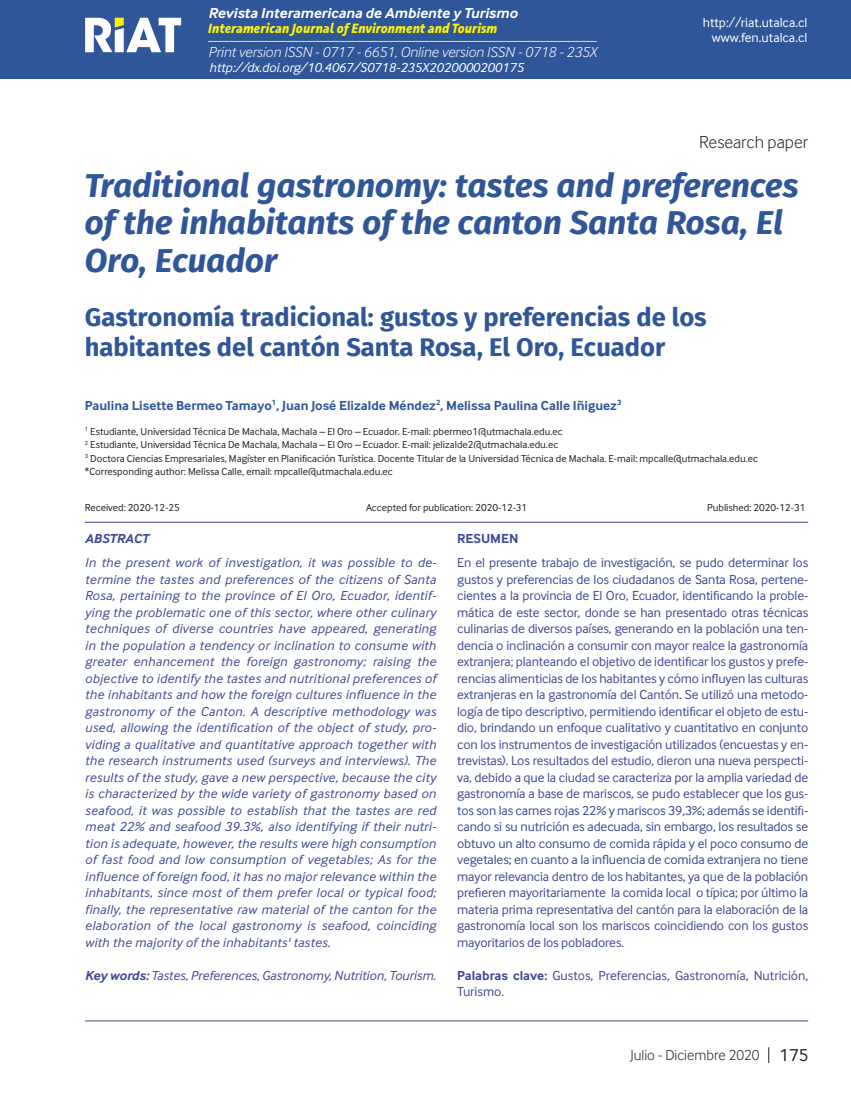
<style>
.page{position:relative;width:851px;height:1106px;background:#fff}
.page>*{position:absolute;margin:0;border:0;box-sizing:border-box;transform-origin:0 0}
.TITULO_INGLÉS{font:italic 700 33px/37.5px "Fira Sans OT";color:#2f5699}
.TITULO_ESPAÑOL_2021{font:700 25.5px/30px "Fira Sans OT";color:#2f5699}
.t1{font:300 18px "Inter Face";color:#231f20}
.t2{font:italic 300 15px "Inter Face";color:#fff}
.t3{font:italic 700 15px "Inter Face";color:#fff}
.t4{font:300 15px "Inter Face";color:#231f20}
.RESUMEN{font:13.5px/16.5px "Inter Face";letter-spacing:-.01em;color:#3f4993;text-align:justify}
.Cuerpo_de_Texto{font:italic 13.5px/16.5px "Inter Face";letter-spacing:.015em;color:#3f4993;text-align:justify}
.AUTORES{font:700 13.5px "Inter Face";color:#2f5699}
.Cuño_de_pagina{font:italic 13.5px "Inter Face";color:#fff}
.t5{font:italic 700 13.5px "Facit";color:#fff101}
.t6{font:13.5px "Inter Face";color:#fff}
.Cuerpo_de_Texto-2{font:italic 700 13.5px "Inter Face";color:#3f4993}
.RESUMEN-2{font:700 13.5px "Inter Face";color:#3f4993}
.Cuerpo_de_Texto-3{font:10.5px "Inter Face";color:#231f20}
.s1{font-weight:700}
.s2{font-weight:400;font-size:18px}
</style>
<div class="page">
<div style="left:0;top:0;width:850px;height:79px;background:#2f5699"></div>
<svg style="left:768px;top:1047px;width:1px;height:16px"></svg>
<svg style="left:85px;top:18px;width:96px;height:34px"></svg>
<hr style="left:85px;top:522px;width:723px;height:1px;background:#3f4993">
<hr style="left:85px;top:1020px;width:723px;height:1px;background:#3f4993">
<hr style="left:208px;top:41px;width:388px;height:1px;background:#fff101">
<p class="t3" style="left:208px;top:4px;width:310px">Revista Interamericana de Ambiente y Turismo</p>
<p class="t5" style="left:208px;top:20px;width:291px">Interamerican Journal of Environment and Tourism</p>
<p class="t2" style="left:208px;top:44px;width:390px">Print version ISSN - 0717 - 6651, Online version ISSN - 0718 - 235X</p>
<p class="Cuño_de_pagina" style="left:209px;top:59px;width:316px">http://dx.doi.org/10.4067/S0718-235X2020000200175</p>
<p class="t6" style="left:702px;top:15px;width:106px">http://riat.utalca.cl</p>
<p class="t6" style="left:711px;top:30px;width:97px">www.fen.utalca.cl</p>
<p class="t1" style="left:699px;top:132px;width:110px">Research paper</p>
<p class="TITULO_INGLÉS" style="left:85px;top:169px;width:715px">Traditional gastronomy: tastes and preferences of the inhabitants of the canton Santa Rosa, El<br>Oro, Ecuador</p>
<p class="TITULO_ESPAÑOL_2021" style="left:85px;top:304px;width:623px">Gastronomía tradicional: gustos y preferencias de los habitantes del cantón Santa Rosa, El Oro, Ecuador</p>
<p class="AUTORES" style="left:85px;top:397px;width:538px">Paulina Lisette Bermeo Tamayo<sup>1</sup>, Juan José Elizalde Méndez<sup>2</sup>, Melissa Paulina Calle Iñiguez<sup>3</sup></p>
<p class="Cuerpo_de_Texto-3" style="left:85px;top:425px;width:479px"><sup>1</sup> Estudiante, Universidad Técnica De Machala, Machala – El Oro – Ecuador. E-mail: pbermeo1@utmachala.edu.ec</p>
<p class="Cuerpo_de_Texto-3" style="left:85px;top:438px;width:475px"><sup>2</sup> Estudiante, Universidad Técnica De Machala, Machala – El Oro – Ecuador. E-mail: jelizalde2@utmachala.edu.ec</p>
<p class="Cuerpo_de_Texto-3" style="left:85px;top:452px;width:674px"><sup>3</sup> Doctora Ciencias Empresariales, Magíster en Planificación Turística. Docente Titular de la Universidad Técnica de Machala. E-mail: mpcalle@utmachala.edu.ec</p>
<p class="Cuerpo_de_Texto-3" style="left:85px;top:465px;width:309px">*Corresponding author: Melissa Calle, email: mpcalle@utmachala.edu.ec</p>
<p class="Cuerpo_de_Texto-3" style="left:85px;top:501px;width:96px">Received: 2020-12-25</p>
<p class="Cuerpo_de_Texto-3" style="left:366px;top:501px;width:163px">Accepted for publication: 2020-12-31</p>
<p class="Cuerpo_de_Texto-3" style="left:707px;top:501px;width:100px">Published: 2020-12-31</p>
<p class="RESUMEN-2" style="left:457px;top:531px;width:63px">RESUMEN</p>
<p class="RESUMEN" style="left:457px;top:554px;width:352px">En el presente trabajo de investigación, se pudo determinar los gustos y preferencias de los ciudadanos de Santa Rosa, pertene&shy;cientes a la provincia de El Oro, Ecuador, identificando la proble&shy;mática de este sector, donde se han presentado otras técnicas culinarias de diversos países, generando en la población una ten&shy;dencia o inclinación a consumir con mayor realce la gastronomía extranjera; planteando el objetivo de identificar los gustos y prefe&shy;rencias alimenticias de los habitantes y cómo influyen las culturas extranjeras en la gastronomía del Cantón. Se utilizó una metodo&shy;logía de tipo descriptivo, permitiendo identificar el objeto de estu&shy;dio, brindando un enfoque cualitativo y cuantitativo en conjunto con los instrumentos de investigación utilizados (encuestas y en&shy;trevistas). Los resultados del estudio, dieron una nueva perspecti&shy;va, debido a que la ciudad se caracteriza por la amplia variedad de gastronomía a base de mariscos, se pudo establecer que los gus&shy;tos son las carnes rojas 22% y mariscos 39,3%; además se identifi&shy;cando si su nutrición es adecuada, sin embargo, los resultados se obtuvo un alto consumo de comida rápida y el poco consumo de vegetales; en cuanto a la influencia de comida extranjera no tiene mayor relevancia dentro de los habitantes, ya que de la población prefieren mayoritariamente la comida local o típica; por último la materia prima representativa del cantón para la elaboración de la gastronomía local son los mariscos coincidiendo con los gustos mayoritarios de los pobladores.</p>
<p class="RESUMEN" style="left:457px;top:967px;width:352px"><span class="s1">Palabras clave:</span> Gustos, Preferencias, Gastronomía, Nutrición,<br>Turismo.</p>
<p class="Cuerpo_de_Texto-2" style="left:85px;top:531px;width:66px">ABSTRACT</p>
<p class="Cuerpo_de_Texto" style="left:85px;top:554px;width:353px">In the present work of investigation, it was possible to de&shy;termine the tastes and preferences of the citizens of Santa Rosa, pertaining to the province of El Oro, Ecuador, identif&shy;ying the problematic one of this sector, where other culinary techniques of diverse countries have appeared, generating in the population a tendency or inclination to consume with greater enhancement the foreign gastronomy; raising the objective to identify the tastes and nutritional preferences of the inhabitants and how the foreign cultures influence in the gastronomy of the Canton. A descriptive methodology was used, allowing the identification of the object of study, pro&shy;viding a qualitative and quantitative approach together with the research instruments used (surveys and interviews). The results of the study, gave a new perspective, because the city is characterized by the wide variety of gastronomy based on seafood, it was possible to establish that the tastes are red meat 22% and seafood 39.3%, also identifying if their nutri&shy;tion is adequate, however, the results were high consumption of fast food and low consumption of vegetables; As for the influence of foreign food, it has no major relevance within the inhabitants, since most of them prefer local or typical food; finally, the representative raw material of the canton for the elaboration of the local gastronomy is seafood, coinciding with the majority of the inhabitants' tastes.</p>
<p class="Cuerpo_de_Texto" style="left:85px;top:967px;width:352px"><span class="s1">Key words:</span> Tastes, Preferences, Gastronomy, Nutrition, Tourism.</p>
<p class="t4" style="left:630px;top:1046px;width:180px">Julio - Diciembre 2020 <span class="s2">175</span></p>
</div>
